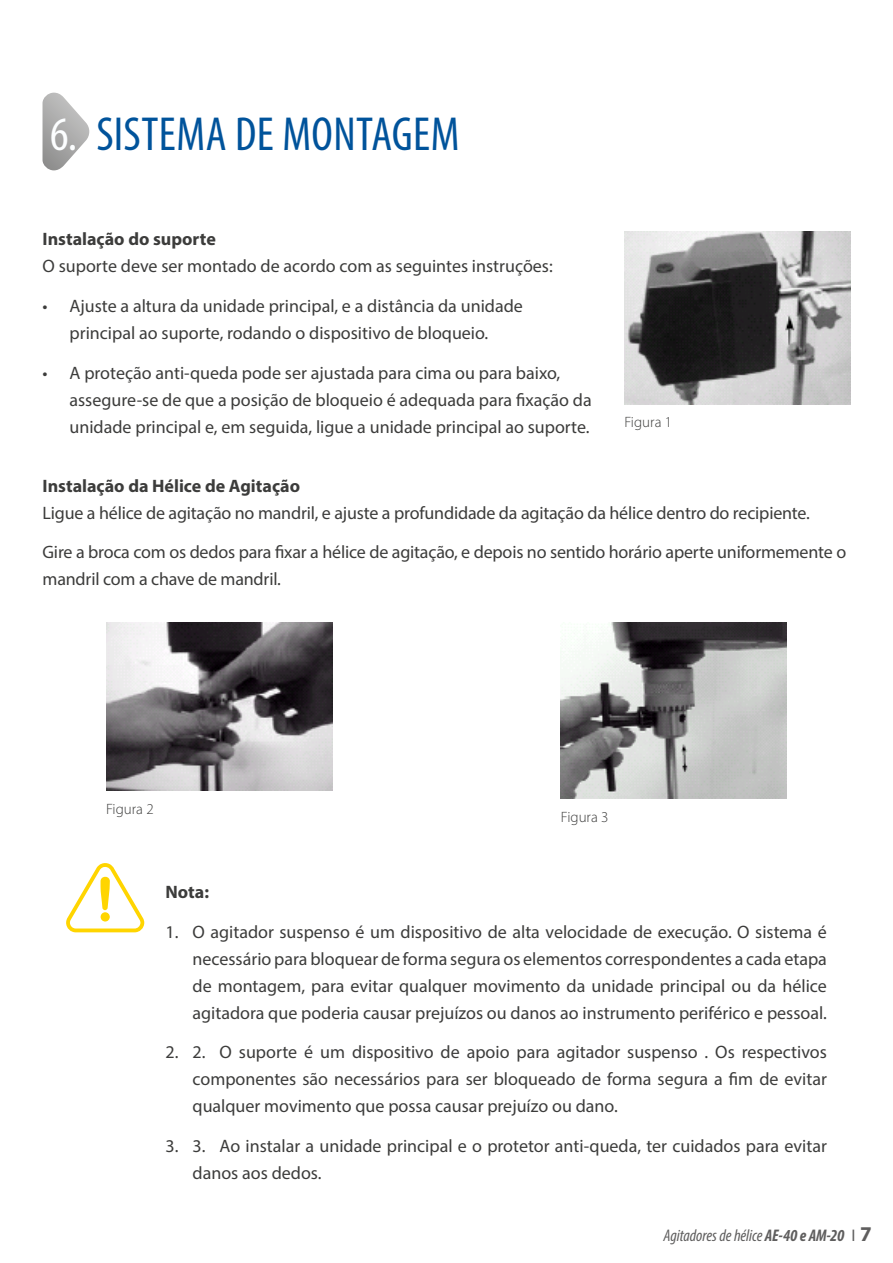
<style>
.page{position:relative;width:893px;height:1263px;background:#fff}
.page>*{position:absolute;margin:0;border:0;box-sizing:border-box;transform-origin:0 0}
.t1{font:condensed 48px "Myriad Pro";letter-spacing:.01em;color:#00539b}
.t2{font:18px/27px "Myriad Pro";color:#3c3c3b}
.t3{font:700 18px "Myriad Pro";color:#3c3c3b}
.t4{font:italic condensed 16.8px "Myriad Pro";letter-spacing:-.005em;color:#5f5e5e}
.t5{font:300 15px "Myriad Pro";color:#3c3c3b}
.s1{color:#fcfeff}
.s2{font-weight:700}
.s3{font-style:normal;font-stretch:normal}
.s4{font-weight:700;font-style:normal;font-stretch:normal;font-size:21.15px}
</style>
<div class="page">
<svg style="left:43px;top:93px;width:46px;height:77px"></svg>
<img style="left:624px;top:232px;width:226px;height:172px">
<img style="left:106px;top:622px;width:226px;height:169px">
<img style="left:561px;top:622px;width:226px;height:176px">
<svg style="left:66px;top:863px;width:78px;height:69px"></svg>
<div style="left:101px;top:912px;width:9px;height:9px;background:#ffd500;border-radius:50%"></div>
<h1 class="t1" style="left:50px;top:105px;width:411px"><span class="s1">6.</span> SISTEMA DE MONTAGEM</h1>
<p class="t3" style="left:43px;top:227px;width:175px">Instalação do suporte</p>
<p class="t2" style="left:43px;top:252px;width:512px">O suporte deve ser montado de acordo com as seguintes instruções:</p>
<p class="t2" style="left:43px;top:292px;width:482px;text-align:center">• Ajuste a altura da unidade principal, e a distância da unidade principal ao suporte, rodando o dispositivo de bloqueio.</p>
<p class="t2" style="left:70px;top:359px;width:524px;text-indent:-27px">• A proteção anti-queda pode ser ajustada para cima ou para baixo, assegure-se de que a posição de bloqueio é adequada para fixação da unidade principal e, em seguida, ligue a unidade principal ao suporte.</p>
<p class="t5" style="left:624px;top:413px;width:49px">Figura 1</p>
<p class="t3" style="left:43px;top:474px;width:259px">Instalação da Hélice de Agitação</p>
<p class="t2" style="left:43px;top:499px;width:769px">Ligue a hélice de agitação no mandril, e ajuste a profundidade da agitação da hélice dentro do recipiente.</p>
<p class="t2" style="left:43px;top:539px;width:805px">Gire a broca com os dedos para fixar a hélice de agitação, e depois no sentido horário aperte uniformemente o mandril com a chave de mandril.</p>
<p class="t5" style="left:106px;top:800px;width:49px">Figura 2</p>
<p class="t5" style="left:561px;top:808px;width:49px">Figura 3</p>
<p class="t3" style="left:166px;top:880px;width:45px">Nota:</p>
<p class="t2" style="left:193px;top:918px;width:636px;text-align:justify;text-indent:-27px">1. O agitador suspenso é um dispositivo de alta velocidade de execução. O sistema é necessário para bloquear de forma segura os elementos correspondentes a cada etapa de montagem, para evitar qualquer movimento da unidade principal ou da hélice agitadora que poderia causar prejuízos ou danos ao instrumento periférico e pessoal.</p>
<p class="t2" style="left:193px;top:1038px;width:636px;text-align:justify;text-indent:-27px">2. 2. O suporte é um dispositivo de apoio para agitador suspenso . Os respectivos componentes são necessários para ser bloqueado de forma segura a fim de evitar qualquer movimento que possa causar prejuízo ou dano.</p>
<p class="t2" style="left:193px;top:1132px;width:636px;text-indent:-27px">3. 3. Ao instalar a unidade principal e o protetor anti-queda, ter cuidados para evitar danos aos dedos.</p>
<p class="t4" style="left:663px;top:1225px;width:210px">Agitadores de hélice <span class="s2">AE-40 e AM-20</span> <span class="s3">I</span> <span class="s4">7</span></p>
</div>
